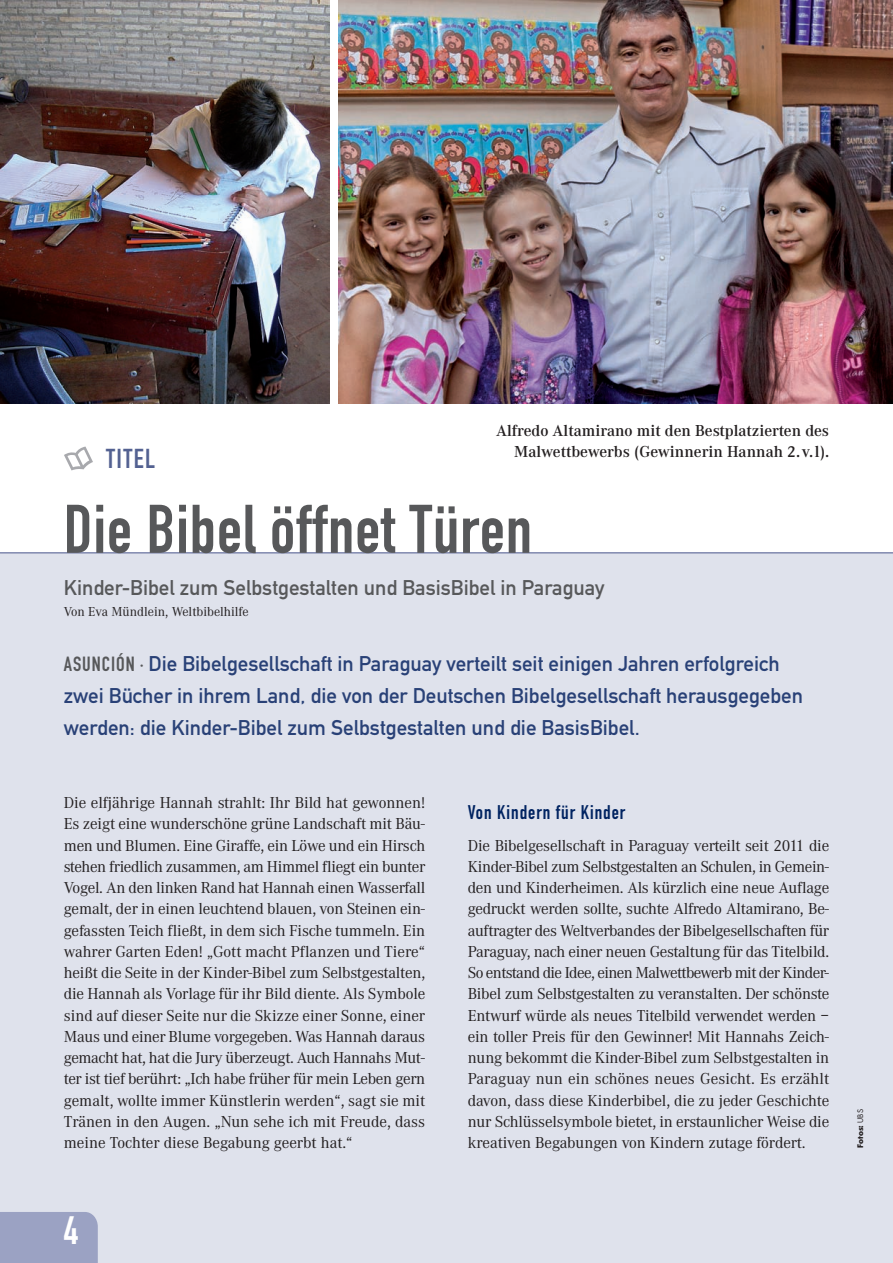
<style>
.page{position:relative;width:893px;height:1263px;background:#fff}
.page>*{position:absolute;margin:0;border:0;box-sizing:border-box;transform-origin:0 0}
.t1{font:67.5px "DIN Engschrift";letter-spacing:.015em;color:#57585a}
.t2{font:39px "DIN Engschrift";color:#fff}
.t3{font:27px "DIN Engschrift";letter-spacing:.05em;color:#536191}
.t4{font:21px/32px "DIN Mittelschrift";color:#294177}
.t5{font:21px "DIN Mittelschrift";color:#57585a}
.t6{font:19.5px "DIN Engschrift";letter-spacing:.05em;color:#002361}
.t7{font:16.5px/21.3px "Corporate A";letter-spacing:-.005em;color:#231f20;text-align:justify}
.t8{font:600 16.5px/21.3px "Corporate A";color:#231f20;text-align:right}
.t9{font:13.5px "Corporate A";color:#231f20}
.t10{font:700 7.5px "Futura";color:#231f20}
.s1{font-family:"DIN Engschrift";font-size:20.25px;color:#57585a}
.s2{font-family:"DIN Engschrift";font-size:18px;color:#57585a}
.s3{font-weight:400}
</style>
<div class="page">
<div style="left:0;top:553px;width:893px;height:710px;background:#dfe2ec"></div>
<div style="left:0;top:1212px;width:98px;height:51px;background:#9ba2c3"></div>
<svg style="left:64px;top:446px;width:29px;height:24px"></svg>
<hr style="left:0;top:552px;width:893px;height:2px;background:#8088af">
<img style="left:0;top:0;width:330px;height:404px">
<img style="left:338px;top:0;width:555px;height:404px">
<h3 class="t3" style="left:106px;top:449px;width:50px">TITEL</h3>
<p class="t8" style="left:496px;top:419px;width:334px">Alfredo Altamirano mit den Bestplatzierten des<br>Malwettbewerbs (Gewinnerin Hannah 2.v.l).</p>
<h1 class="t1" style="left:64px;top:505px;width:470px">Die Bibel öffnet Türen</h1>
<p class="t5" style="left:64px;top:580px;width:542px">Kinder-Bibel zum Selbstgestalten und BasisBibel in Paraguay</p>
<p class="t9" style="left:64px;top:604px;width:186px">Von Eva Mündlein, Weltbibelhilfe</p>
<p class="t4" style="left:64px;top:650px;width:741px"><span class="s1">ASUNCIÓN</span> <span class="s2">·</span> Die Bibelgesellschaft in Paraguay verteilt seit einigen Jahren erfolgreich zwei Bücher in ihrem Land, die von der Deutschen Bibelgesellschaft herausgegeben werden: die Kinder-Bibel zum Selbstgestalten und die BasisBibel.</p>
<p class="t7" style="left:64px;top:792px;width:363px">Die elfjährige Hannah strahlt: Ihr Bild hat gewonnen!<br>Es zeigt eine wunderschöne grüne Landschaft mit Bäu&shy;men und Blumen. Eine Giraffe, ein Löwe und ein Hirsch stehen friedlich zusammen, am Himmel fliegt ein bunter Vogel. An den linken Rand hat Hannah einen Wasserfall gemalt, der in einen leuchtend blauen, von Steinen ein&shy;gefassten Teich fließt, in dem sich Fische tummeln. Ein wahrer Garten Eden! „Gott macht Pflanzen und Tiere“ heißt die Seite in der Kinder-Bibel zum Selbstgestalten, die Hannah als Vorlage für ihr Bild diente. Als Symbole sind auf dieser Seite nur die Skizze einer Sonne, einer Maus und einer Blume vorgegeben. Was Hannah daraus gemacht hat, hat die Jury überzeugt. Auch Hannahs Mut&shy;ter ist tief berührt: „Ich habe früher für mein Leben gern gemalt, wollte immer Künstlerin werden“, sagt sie mit Tränen in den Augen. „Nun sehe ich mit Freude, dass meine Tochter diese Begabung geerbt hat.“</p>
<p class="t6" style="left:468px;top:805px;width:159px">Von Kindern für Kinder</p>
<p class="t7" style="left:468px;top:834px;width:363px">Die Bibelgesellschaft in Paraguay verteilt seit 2011 die Kinder-Bibel zum Selbstgestalten an Schulen, in Gemein&shy;den und Kinderheimen. Als kürzlich eine neue Auflage gedruckt werden sollte, suchte Alfredo Altamirano, Be&shy;auftragter des Weltverbandes der Bibelgesellschaften für Paraguay, nach einer neuen Gestaltung für das Titelbild.<br>So entstand die Idee, einen Malwettbewerb mit der Kinder-Bibel zum Selbstgestalten zu veranstalten. Der schönste Entwurf würde als neues Titelbild verwendet werden – ein toller Preis für den Gewinner! Mit Hannahs Zeich&shy;nung bekommt die Kinder-Bibel zum Selbstgestalten in Paraguay nun ein schönes neues Gesicht. Es erzählt davon, dass diese Kinderbibel, die zu jeder Geschichte nur Schlüsselsymbole bietet, in erstaunlicher Weise die kreativen Begabungen von Kindern zutage fördert.</p>
<h2 class="t2" style="left:64px;top:1216px;width:16px">4</h2>
<p class="t10" style="left:857px;top:1148px;width:40px;rotate:-90deg">Fotos: <span class="s3">UBS</span></p>
</div>
